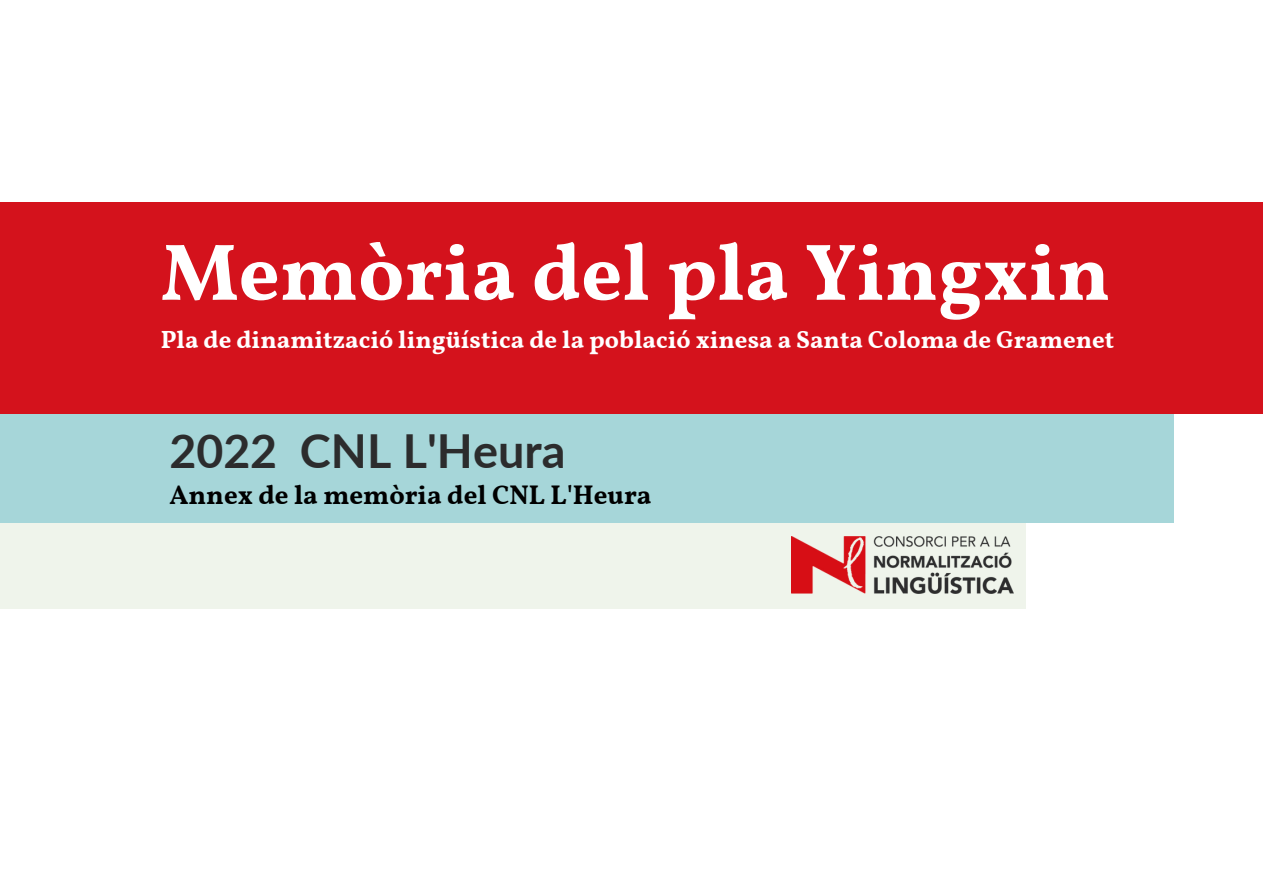
<style>
.page{position:relative;width:1263px;height:894px;background:#fff}
.page>*{position:absolute;margin:0;border:0;box-sizing:border-box;transform-origin:0 0}
.t1{font:700 80.55px "Vollkorn";color:#fff}
.t2{font:700 46.8px "Lato";color:#2c2c2d}
.t3{font:700 46.5px "Lato";color:#2c2c2d}
.t4{font:700 26.85px "Vollkorn";color:#000}
.t5{font:700 24.75px "Vollkorn";color:#fff}
</style>
<div class="page">
<div style="left:0;top:427px;width:1026px;height:181px;background:#eff4eb"></div>
<div style="left:0;top:341px;width:1173px;height:181px;background:#a6d6d9"></div>
<div style="left:0;top:203px;width:1262px;height:210px;background:#d4121c"></div>
<img style="left:791px;top:536px;width:222px;height:57px">
<p class="t1" style="left:161px;top:223px;width:951px">Memòria del pla Yingxin</p>
<p class="t5" style="left:161px;top:324px;width:955px">Pla de dinamització lingüística de la població xinesa a Santa Coloma de Gramenet</p>
<p class="t3" style="left:169px;top:421px;width:109px">2022</p>
<p class="t2" style="left:300px;top:421px;width:267px">CNL L'Heura</p>
<p class="t4" style="left:169px;top:478px;width:484px">Annex de la memòria del CNL L'Heura</p>
</div>
